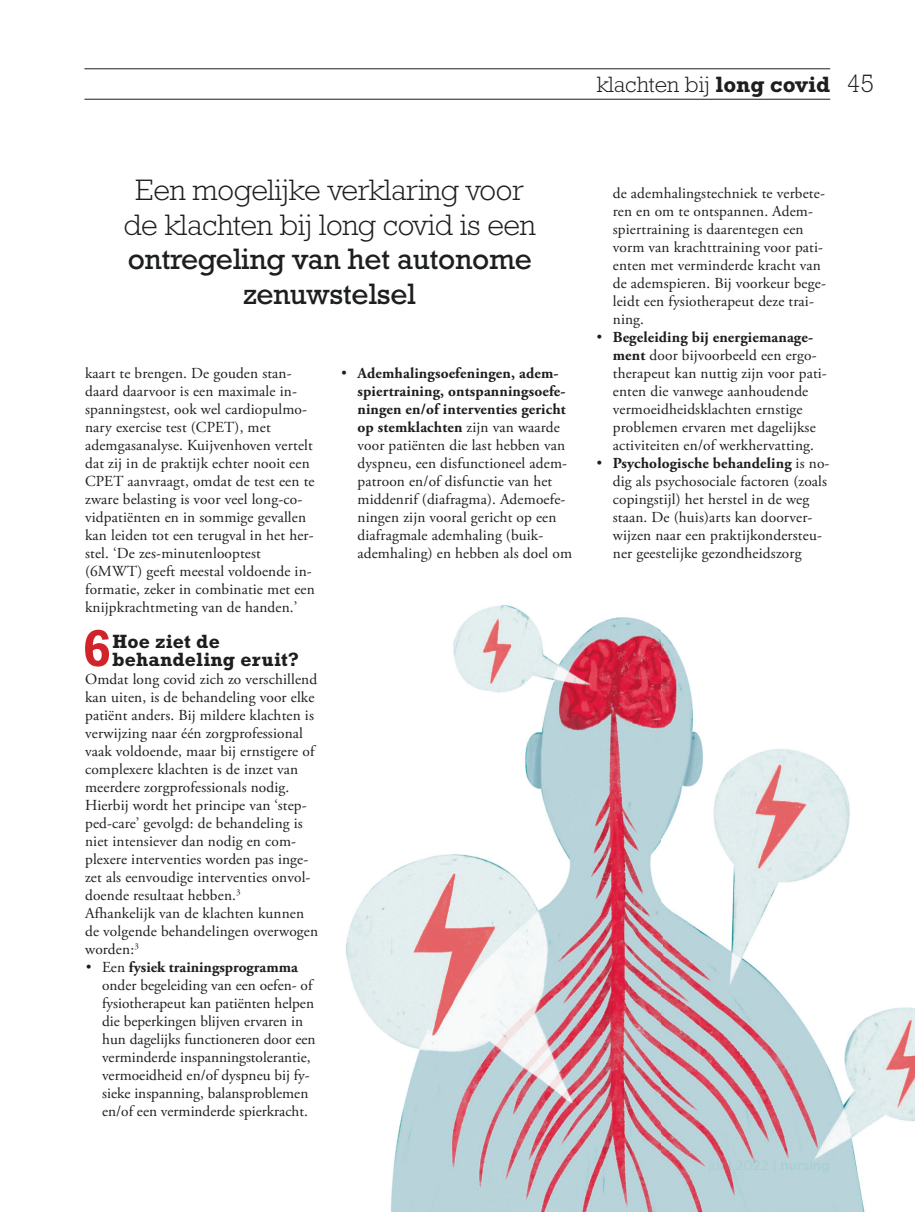
<style>
.page{position:relative;width:915px;height:1212px;background:#fff}
.page>*{position:absolute;margin:0;border:0;box-sizing:border-box;transform-origin:0 0}
.t1{font:52.8px "Rockwell Std Bold 8";color:#d1232a}
.t2{font:30px/34.5px "Rockwell Std Light 6";letter-spacing:-.01em;color:#1d1e1f;text-align:center}
.t3{font:22.5px "Rockwell Std Light 6";color:#1d1e1f}
.t4{font:19.5px/18px "Rockwell Std Bold 8";letter-spacing:.01em;color:#1d1e1f}
.t5{font:15.3px/18px "Adobe Garamond Pro Regular 11";letter-spacing:.01em;color:#1d1e1f}
.s1{font-family:"Rockwell Std Bold 8"}
.s2{font-size:25.5px}
.s3{font-family:"Rockwell Std 3"}
.s4{font-family:"Gotham Book 6"}
.s5{font-family:"Adobe Garamond Pro Bold 3"}
</style>
<div class="page">
<hr style="left:84px;top:99px;width:745px;height:1px;background:#1d1e1f">
<hr style="left:84px;top:68px;width:745px;height:1px;background:#1d1e1f">
<img style="left:346px;top:605px;width:568px;height:607px">
<img style="left:708px;top:1159px;width:68px;height:13px">
<img style="left:781px;top:1160px;width:47px;height:12px">
<p class="t3" style="left:596px;top:76px;width:279px">klachten bij <span class="s1">long covid</span> <span class="s2">45</span></p>
<p class="t2" style="left:124px;top:176px;width:413px">Een mogelijke verklaring voor de klachten bij long covid is een <span class="s3">ontregeling van het autonome zenuwstelsel</span></p>
<p class="t5" style="left:85px;top:366px;width:231px">kaart te brengen. De gouden stan&shy;daard daarvoor is een maximale in&shy;spanningstest, ook wel cardiopulmo&shy;nary exercise test (CPET), met ademgasanalyse. Kuijvenhoven vertelt dat zij in de praktijk echter nooit een CPET aanvraagt, omdat de test een te zware belasting is voor veel long-co&shy;vidpatiënten en in sommige gevallen kan leiden tot een terugval in het her&shy;stel. ‘De zes-minutenlooptest (6MWT) geeft meestal voldoende in&shy;formatie, zeker in combinatie met een knijpkrachtmeting van de handen.’</p>
<p class="t1" style="left:83px;top:630px;width:31px">6</p>
<p class="t4" style="left:112px;top:634px;width:188px">Hoe ziet de behandeling eruit?</p>
<p class="t5" style="left:85px;top:672px;width:234px">Omdat long covid zich zo verschillend kan uiten, is de behandeling voor elke patiënt anders. Bij mildere klachten is verwijzing naar één zorgprofessional vaak voldoende, maar bij ernstigere of complexere klachten is de inzet van meerdere zorgprofessionals nodig.<br>Hierbij wordt het principe van ‘step&shy;ped-care’ gevolgd: de behandeling is niet intensiever dan nodig en com&shy;plexere interventies worden pas inge&shy;zet als eenvoudige interventies onvol&shy;doende resultaat hebben.<sup>3<br></sup>Afhankelijk van de klachten kunnen de volgende behandelingen overwogen worden:<sup>3</sup></p>
<p class="t5" style="left:102px;top:960px;width:215px;text-indent:-17px"><span class="s4">•</span> Een <span class="s5">fysiek trainingsprogramma </span>onder begeleiding van een oefen- of fysiotherapeut kan patiënten helpen die beperkingen blijven ervaren in hun dagelijks functioneren door een verminderde inspanningstolerantie, vermoeidheid en/of dyspneu bij fy&shy;sieke inspanning, balansproblemen en/of een verminderde spierkracht.</p>
<p class="t5" style="left:357px;top:366px;width:216px;text-indent:-17px"><span class="s4">•</span> <span class="s5">Ademhalingsoefeningen, adem&shy;spiertraining, ontspanningsoefe&shy;ningen en/of interventies gericht op stemklachten</span> zijn van waarde voor patiënten die last hebben van dyspneu, een disfunctioneel adem&shy;patroon en/of disfunctie van het middenrif (diafragma). Ademoefe&shy;ningen zijn vooral gericht op een diafragmale ademhaling (buik&shy;ademhaling) en hebben als doel om</p>
<p class="t5" style="left:612px;top:186px;width:214px">de ademhalingstechniek te verbete&shy;ren en om te ontspannen. Adem&shy;spiertraining is daarentegen een vorm van krachttraining voor pati&shy;enten met verminderde kracht van de ademspieren. Bij voorkeur bege&shy;leidt een fysiotherapeut deze trai&shy;ning.</p>
<p class="t5" style="left:612px;top:330px;width:215px;text-indent:-17px"><span class="s4">•</span> <span class="s5">Begeleiding bij energiemanage&shy;ment</span> door bijvoorbeeld een ergo&shy;therapeut kan nuttig zijn voor pati&shy;enten die vanwege aanhoudende vermoeidheidsklachten ernstige problemen ervaren met dagelijkse activiteiten en/of werkhervatting.</p>
<p class="t5" style="left:612px;top:456px;width:218px;text-indent:-17px"><span class="s4">•</span> <span class="s5">Psychologische behandeling</span> is no&shy;dig als psychosociale factoren (zoals copingstijl) het herstel in de weg staan. De (huis)arts kan doorver&shy;wijzen naar een praktijkondersteu&shy;ner geestelijke gezondheidszorg</p>
</div>
